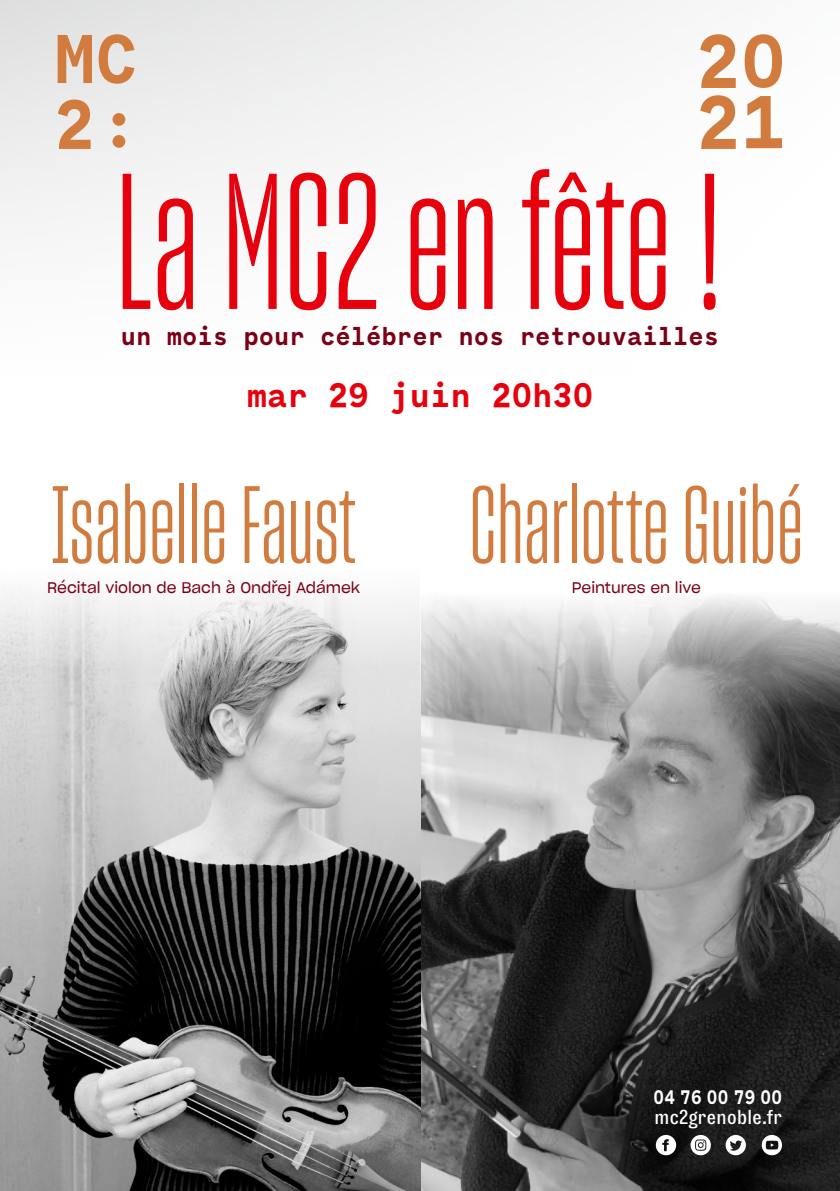
<style>
.page{position:relative;width:840px;height:1191px;background:#fff}
.page>*{position:absolute;margin:0;border:0;box-sizing:border-box;transform-origin:0 0}
.t1{font:190px "Sharp Grotesk Book 10";color:#e7010d}
.t2{font:108px "Sharp Grotesk Book 10";color:#d17b3e}
.t3{font:700 68.6px/65.2px "La Technique";color:#d17b3e}
.t4{font:700 34px "La Technique";color:#e7010d}
.t5{font:700 25.8px "La Technique";color:#7b0016}
.t6{font:19.6px "Bourrasque";letter-spacing:.02em;color:#fff}
.t7{font:700 19.6px "La Technique";letter-spacing:.02em;color:#fff;scale:.9 1}
.t8{font:15px "Sharp Grotesk Book 20";color:#7b0016}
</style>
<div class="page">
<div style="left:0;top:0;width:839px;height:442px;background:linear-gradient(to bottom,#eeeeef,#fff)"></div>
<img style="left:0;top:696px;width:839px;height:495px">
<svg style="left:420px;top:441px;width:419px;height:302px"></svg>
<svg style="left:0;top:441px;width:420px;height:255px"></svg>
<svg style="left:700px;top:95px;width:81px;height:54px"></svg>
<svg style="left:700px;top:34px;width:81px;height:54px"></svg>
<svg style="left:655px;top:1135px;width:20px;height:20px"></svg>
<svg style="left:761px;top:1135px;width:20px;height:20px"></svg>
<svg style="left:725px;top:1135px;width:20px;height:20px"></svg>
<svg style="left:690px;top:1135px;width:20px;height:20px"></svg>
<h3 class="t3" style="left:54px;top:28px;width:84px">MC<br>2:</h3>
<h1 class="t1" style="left:115px;top:126px;width:610px">La MC2 en fête !</h1>
<h3 class="t5" style="left:121px;top:320px;width:599px">un mois pour célébrer nos retrouvailles</h3>
<h3 class="t4" style="left:246px;top:373px;width:348px">mar 29 juin 20h30</h3>
<h2 class="t2" style="left:51px;top:459px;width:753px">Isabelle Faust Charlotte Guibé</h2>
<p class="t8" style="left:47px;top:575px;width:314px">Récital violon de Bach à Ondřej Adámek</p>
<p class="t8" style="left:571px;top:575px;width:131px">Peintures en live</p>
<h3 class="t7" style="left:653px;top:1085px;width:144px">04 76 00 79 00</h3>
<h3 class="t6" style="left:654px;top:1105px;width:129px">mc2grenoble.fr</h3>
</div>
